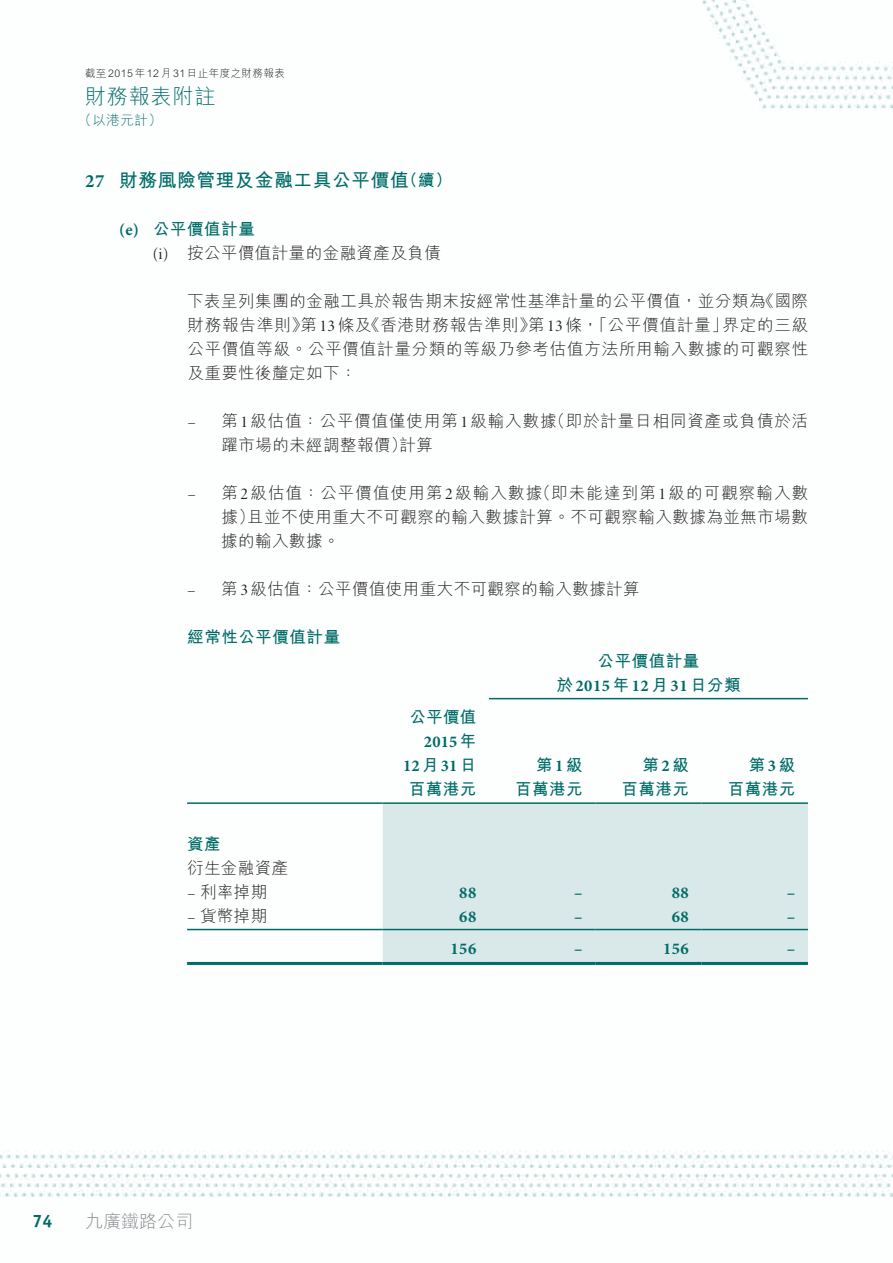
<style>
.page{position:relative;width:893px;height:1263px;background:#fff}
.page>*{position:absolute;margin:0;border:0;box-sizing:border-box;transform-origin:0 0}
.t1{font:300 21px "M Hei HK";letter-spacing:.04em;color:#006c67}
.t2{font:700 18.75px "M Hei HK";letter-spacing:.035em;color:#006c67}
.t3{font:300 18px "M Hei HK";color:#8a8c8f}
.t4{font:700 18px "Officina Serif";color:#006c67}
.t5{font:300 16.5px/24px "M Hei HK";letter-spacing:.03em;color:#231f20;text-align:justify}
.t6{font:300 16.5px/24px "M Hei HK";letter-spacing:.055em;color:#231f20}
.t7{font:700 16.5px "M Hei HK";letter-spacing:.035em;color:#006c67}
.t8{font:700 16.5px/24px "Minion Pro";letter-spacing:.035em;color:#006c67;text-align:right}
.t9{font:300 13.5px "M Hei HK";color:#006c67}
.t10{font:300 10.5px "M Hei HK";letter-spacing:.04em;color:#231f20}
.s1{font-family:"Minion Pro"}
.s2{font-size:16.5px}
.s3{font-family:"Minion Pro";font-weight:700;color:#006c67}
.s4{font-weight:700;color:#006c67}
.s5{font-family:"Minion Pro Disp";font-weight:400}
.s6{font-family:"M Hei HK"}
</style>
<div class="page">
<img style="left:0;top:0;width:893px;height:1197px">
<div style="left:383px;top:804px;width:425px;height:158px;background:#d9e8e8"></div>
<hr style="left:489px;top:698px;width:319px;height:1px;background:#006c67">
<hr style="left:187px;top:802px;width:196px;height:2px;background:#006c67">
<hr style="left:383px;top:802px;width:106px;height:2px;background:#006c67">
<hr style="left:489px;top:802px;width:106px;height:2px;background:#006c67">
<hr style="left:595px;top:802px;width:107px;height:2px;background:#006c67">
<hr style="left:702px;top:802px;width:106px;height:2px;background:#006c67">
<hr style="left:187px;top:929px;width:196px;height:1px;background:#006c67">
<hr style="left:383px;top:929px;width:106px;height:1px;background:#006c67">
<hr style="left:489px;top:929px;width:106px;height:1px;background:#006c67">
<hr style="left:595px;top:929px;width:107px;height:1px;background:#006c67">
<hr style="left:702px;top:929px;width:106px;height:1px;background:#006c67">
<hr style="left:187px;top:962px;width:196px;height:3px;background:#006c67">
<hr style="left:383px;top:962px;width:106px;height:3px;background:#006c67">
<hr style="left:489px;top:962px;width:106px;height:3px;background:#006c67">
<hr style="left:595px;top:962px;width:107px;height:3px;background:#006c67">
<hr style="left:702px;top:962px;width:106px;height:3px;background:#006c67">
<p class="t10" style="left:85px;top:66px;width:201px">截至 2015年 12月 31日止年度之財務報表</p>
<p class="t1" style="left:85px;top:81px;width:132px">財務報表附註</p>
<p class="t9" style="left:78px;top:110px;width:85px">（以港元計）</p>
<p class="t2" style="left:85px;top:166px;width:368px"><span class="s1">27</span> 財務風險管理及金融工具公平價值<span class="s2">（續）</span></p>
<p class="t5" style="left:153px;top:216px;width:289px;text-indent:-34px"><span class="s3">(e)</span> <span class="s4">公平價值計量<br></span><span class="s5">(i)</span> 按公平價值計量的金融資產及負債</p>
<p class="t5" style="left:187px;top:288px;width:623px">下表呈列集團的金融工具於報告期末按經常性基準計量的公平價值，並分類為《國際財務報告準則》第<span class="s5">13</span>條及《香港財務報告準則》第<span class="s5">13</span>條，「公平價值計量」界定的三級公平價值等級。公平價值計量分類的等級乃參考估值方法所用輸入數據的可觀察性及重要性後釐定如下：</p>
<p class="t6" style="left:221px;top:408px;width:588px;text-indent:-34px"><span class="s5">–</span> 第<span class="s5">1</span>級估值：公平價值僅使用第<span class="s5">1</span>級輸入數據（即於計量日相同資產或負債於活躍市場的未經調整報價）計算</p>
<p class="t5" style="left:221px;top:480px;width:588px;text-indent:-34px"><span class="s5">–</span> 第<span class="s5">2</span>級估值：公平價值使用第<span class="s5">2</span>級輸入數據（即未能達到第<span class="s5">1</span>級的可觀察輸入數據）且並不使用重大不可觀察的輸入數據計算。不可觀察輸入數據為並無市場數據的輸入數據。</p>
<p class="t5" style="left:187px;top:576px;width:454px"><span class="s5">–</span> 第<span class="s5">3</span>級估值：公平價值使用重大不可觀察的輸入數據計算</p>
<p class="t7" style="left:187px;top:625px;width:154px">經常性公平價值計量</p>
<p class="t7" style="left:598px;top:649px;width:103px">公平價值計量</p>
<p class="t8" style="left:556px;top:673px;width:186px"><span class="s6">於</span>2015<span class="s6">年</span>12<span class="s6">月</span>31<span class="s6">日分類</span></p>
<p class="t7" style="left:410px;top:705px;width:68px">公平價值</p>
<p class="t8" style="left:403px;top:730px;width:75px">2015<span class="s6">年<br></span>12<span class="s6">月</span>31<span class="s6">日</span></p>
<p class="t7" style="left:536px;top:753px;width:48px">第<span class="s1">1</span>級</p>
<p class="t7" style="left:642px;top:753px;width:48px">第<span class="s1">2</span>級</p>
<p class="t7" style="left:749px;top:753px;width:48px">第<span class="s1">3</span>級</p>
<p class="t7" style="left:409px;top:777px;width:69px">百萬港元</p>
<p class="t7" style="left:515px;top:777px;width:69px">百萬港元</p>
<p class="t7" style="left:621px;top:777px;width:69px">百萬港元</p>
<p class="t7" style="left:728px;top:777px;width:69px">百萬港元</p>
<p class="t7" style="left:187px;top:832px;width:35px">資產</p>
<p class="t5" style="left:187px;top:855px;width:103px">衍生金融資產</p>
<p class="t5" style="left:187px;top:879px;width:82px"><span class="s5">–</span> 利率掉期</p>
<p class="t8" style="left:459px;top:880px;width:19px">88</p>
<p class="t8" style="left:574px;top:880px;width:10px">–</p>
<p class="t8" style="left:672px;top:880px;width:19px">88</p>
<p class="t8" style="left:787px;top:880px;width:10px">–</p>
<p class="t5" style="left:187px;top:903px;width:82px"><span class="s5">–</span> 貨幣掉期</p>
<p class="t8" style="left:459px;top:904px;width:19px">68</p>
<p class="t8" style="left:574px;top:904px;width:10px">–</p>
<p class="t8" style="left:672px;top:904px;width:19px">68</p>
<p class="t8" style="left:787px;top:904px;width:10px">–</p>
<p class="t8" style="left:450px;top:937px;width:27px">156</p>
<p class="t8" style="left:574px;top:937px;width:10px">–</p>
<p class="t8" style="left:663px;top:937px;width:27px">156</p>
<p class="t8" style="left:787px;top:937px;width:10px">–</p>
<p class="t4" style="left:33px;top:1210px;width:22px">74</p>
<p class="t3" style="left:85px;top:1209px;width:109px">九廣鐵路公司</p>
</div>
